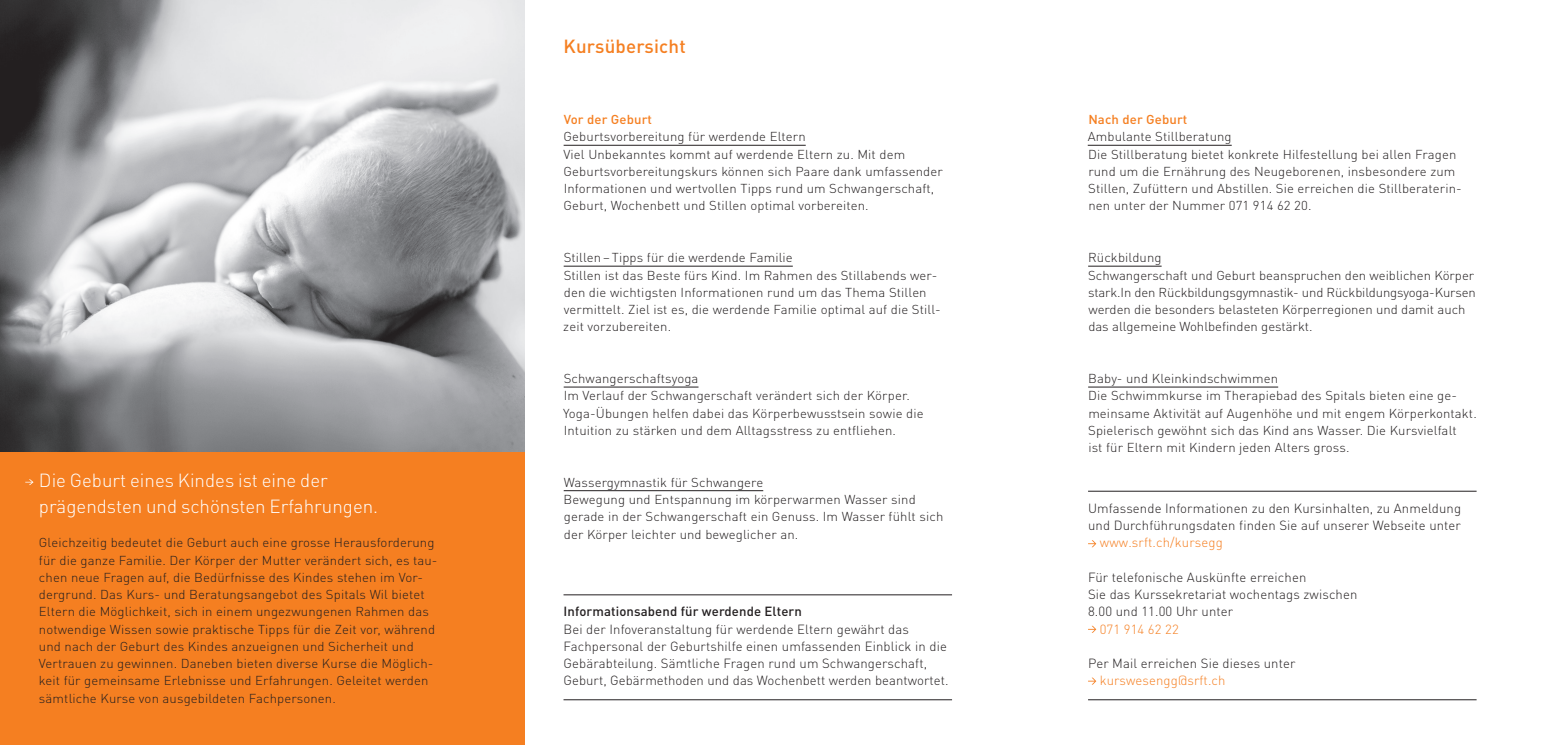
<style>
.page{position:relative;width:1563px;height:745px;background:#fff}
.page>*{position:absolute;margin:0;border:0;box-sizing:border-box;transform-origin:0 0}
.t1{font:300 18.75px/25.9px "DINOT";color:#fff}
.t2{font:500 18.75px "DINOT";letter-spacing:.01em;color:#f57f21}
.t3{font:300 13.12px/17.2px "DINOT";letter-spacing:.01em;color:#231f20}
.t4{font:500 13.12px "DINOT";letter-spacing:.01em;color:#231f20}
.t5{font:300 13.12px "DINOT";letter-spacing:.01em;color:#f57f21}
.t6{font:300 13.12px "DIN";letter-spacing:.01em;color:#f57f21}
.t7{font:300 12.75px/17.2px "DINOT";letter-spacing:.01em;color:#231f20}
.t8{font:500 12.75px "DINOT";letter-spacing:.01em;color:#f57f21}
</style>
<div class="page">
<img style="left:0;top:0;width:524px;height:452px">
<div style="left:0;top:452px;width:524px;height:292px;background:#f57f21"></div>
<svg style="left:25px;top:479px;width:9px;height:5px"></svg>
<hr style="left:1087px;top:145px;width:144px;height:1px;background:#231f20">
<hr style="left:1088px;top:266px;width:73px;height:1px;background:#231f20">
<hr style="left:1088px;top:386px;width:190px;height:1px;background:#231f20">
<hr style="left:1088px;top:490px;width:388px;height:1px;background:#231f20">
<hr style="left:1088px;top:699px;width:388px;height:1px;background:#231f20">
<svg style="left:1088px;top:540px;width:8px;height:7px"></svg>
<svg style="left:1088px;top:625px;width:8px;height:7px"></svg>
<svg style="left:1088px;top:677px;width:8px;height:7px"></svg>
<hr style="left:563px;top:145px;width:243px;height:1px;background:#231f20">
<hr style="left:564px;top:266px;width:229px;height:1px;background:#231f20">
<hr style="left:564px;top:386px;width:134px;height:1px;background:#231f20">
<hr style="left:564px;top:490px;width:199px;height:1px;background:#231f20">
<hr style="left:563px;top:594px;width:389px;height:1px;background:#231f20">
<hr style="left:563px;top:699px;width:389px;height:1px;background:#231f20">
<h1 class="t1" style="left:39px;top:466px;width:341px">Die Geburt eines Kindes ist eine der prägendsten und schönsten Erfahrungen.</h1>
<p class="t7" style="left:39px;top:533px;width:400px">Gleichzeitig bedeutet die Geburt auch eine grosse Herausforderung für die ganze Familie. Der Körper der Mutter verändert sich, es tau&shy;chen neue Fragen auf, die Bedürfnisse des Kindes stehen im Vor&shy;dergrund. Das Kurs- und Beratungsangebot des Spitals Wil bietet Eltern die Möglichkeit, sich in einem ungezwungenen Rahmen das notwendige Wissen sowie praktische Tipps für die Zeit vor, während und nach der Geburt des Kindes anzueignen und Sicherheit und Vertrauen zu gewinnen. Daneben bieten diverse Kurse die Möglich&shy;keit für gemeinsame Erlebnisse und Erfahrungen. Geleitet werden sämtliche Kurse von ausgebildeten Fachpersonen.</p>
<h1 class="t2" style="left:563px;top:35px;width:124px">Kursübersicht</h1>
<p class="t8" style="left:564px;top:111px;width:90px">Vor der Geburt</p>
<p class="t7" style="left:563px;top:128px;width:381px">Geburtsvorbereitung für werdende Eltern<br>Viel Unbekanntes kommt auf werdende Eltern zu. Mit dem Geburtsvorbereitungskurs können sich Paare dank umfassender Informationen und wertvollen Tipps rund um Schwangerschaft, Geburt, Wochenbett und Stillen optimal vorbereiten.</p>
<p class="t7" style="left:563px;top:249px;width:379px">Stillen – Tipps für die werdende Familie<br>Stillen ist das Beste fürs Kind. Im Rahmen des Stillabends wer&shy;den die wichtigsten Informationen rund um das Thema Stillen vermittelt. Ziel ist es, die werdende Familie optimal auf die Still&shy;zeit vorzubereiten.</p>
<p class="t7" style="left:563px;top:369px;width:362px">Schwangerschaftsyoga<br>Im Verlauf der Schwangerschaft verändert sich der Körper.<br>Yoga-Übungen helfen dabei das Körperbewusstsein sowie die Intuition zu stärken und dem Alltagsstress zu entfliehen.</p>
<p class="t7" style="left:563px;top:473px;width:381px">Wassergymnastik für Schwangere<br>Bewegung und Entspannung im körperwarmen Wasser sind gerade in der Schwangerschaft ein Genuss. Im Wasser fühlt sich der Körper leichter und beweglicher an.</p>
<p class="t4" style="left:563px;top:602px;width:240px">Informationsabend für werdende Eltern</p>
<p class="t3" style="left:563px;top:619px;width:386px">Bei der Infoveranstaltung für werdende Eltern gewährt das Fachpersonal der Geburtshilfe einen umfassenden Einblick in die Gebärabteilung. Sämtliche Fragen rund um Schwangerschaft, Geburt, Gebärmethoden und das Wochenbett werden beantwortet.</p>
<p class="t8" style="left:1088px;top:111px;width:101px">Nach der Geburt</p>
<p class="t7" style="left:1087px;top:128px;width:376px">Ambulante Stillberatung<br>Die Stillberatung bietet konkrete Hilfestellung bei allen Fragen rund um die Ernährung des Neugeborenen, insbesondere zum Stillen, Zufüttern und Abstillen. Sie erreichen die Stillberaterin&shy;nen unter der Nummer 071 914 62 20.</p>
<p class="t7" style="left:1088px;top:249px;width:389px">Rückbildung<br>Schwangerschaft und Geburt beanspruchen den weiblichen Körper stark.In den Rückbildungsgymnastik- und Rückbildungsyoga-Kursen werden die besonders belasteten Körperregionen und damit auch das allgemeine Wohlbefinden gestärkt.</p>
<p class="t7" style="left:1088px;top:369px;width:390px">Baby- und Kleinkindschwimmen<br>Die Schwimmkurse im Therapiebad des Spitals bieten eine ge&shy;meinsame Aktivität auf Augenhöhe und mit engem Körperkontakt.<br>Spielerisch gewöhnt sich das Kind ans Wasser. Die Kursvielfalt<br>ist für Eltern mit Kindern jeden Alters gross.</p>
<p class="t3" style="left:1088px;top:499px;width:374px">Umfassende Informationen zu den Kursinhalten, zu Anmeldung und Durchführungsdaten finden Sie auf unserer Webseite unter</p>
<p class="t6" style="left:1100px;top:534px;width:124px">www.srft.ch/kursegg</p>
<p class="t3" style="left:1088px;top:568px;width:271px">Für telefonische Auskünfte erreichen<br>Sie das Kurssekretariat wochentags zwischen<br>8.00 und 11.00 Uhr unter</p>
<p class="t5" style="left:1099px;top:620px;width:81px">071 914 62 22</p>
<p class="t3" style="left:1088px;top:654px;width:209px">Per Mail erreichen Sie dieses unter</p>
<p class="t5" style="left:1099px;top:672px;width:127px">kurswesengg@srft.ch</p>
</div>
